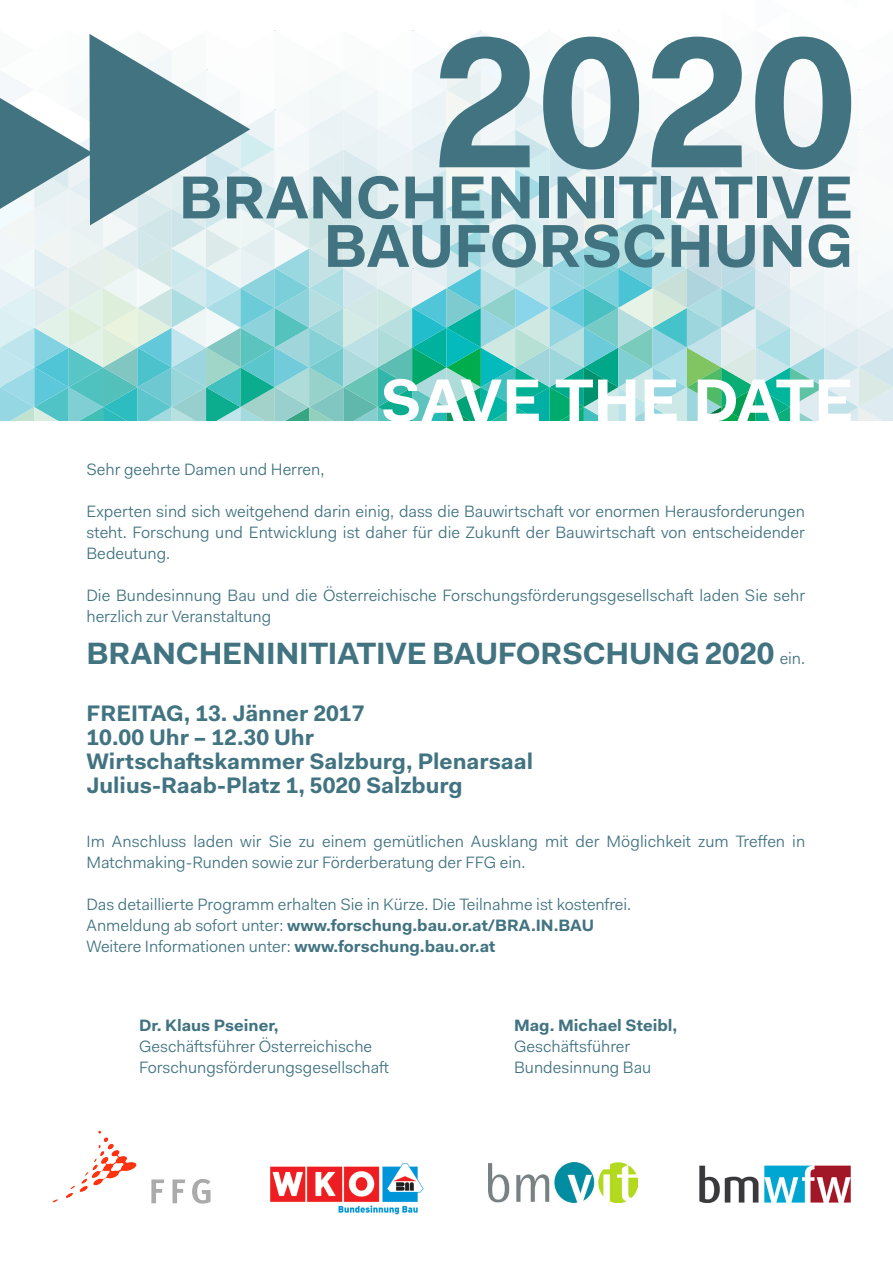
<style>
.page{position:relative;width:893px;height:1263px;background:#fff}
.page>*{position:absolute;margin:0;border:0;box-sizing:border-box;transform-origin:0 0}
.t1{font:700 186.6px "Fakt Pro";color:#417381}
.t2{font:700 60.75px/48.4px "Fakt Pro";color:#417381;text-align:right}
.t3{font:700 60.75px "Fakt Pro";letter-spacing:-.005em;color:#fff}
.t4{font:700 30.9px "Fakt Pro";letter-spacing:-.005em;color:#417381}
.t5{font:700 22.5px/24px "Fakt Pro";color:#417381}
.t6{font:16.5px/21px "Fakt Pro Blond";color:#417381}
.t7{font:700 16.5px "Fakt Pro";color:#417381}
.s1{font-family:"Fakt Pro Blond";font-weight:400;font-size:16.5px}
.s2{font-family:"Fakt Pro Blond";font-weight:400}
.s3{font-family:"Fakt Pro";font-weight:700}
</style>
<div class="page">
<svg style="left:0;top:30px;width:893px;height:391px"></svg>
<img style="left:488px;top:1163px;width:149px;height:39px">
<img style="left:270px;top:1163px;width:154px;height:52px">
<img style="left:52px;top:1130px;width:159px;height:74px">
<img style="left:699px;top:1165px;width:152px;height:39px">
<p class="t1" style="left:432px;top:-22px;width:426px">2020</p>
<p class="t2" style="left:179px;top:173px;width:676px">BRANCHENINITIATIVE<br>BAUFORSCHUNG</p>
<p class="t3" style="left:380px;top:360px;width:475px">SAVE THE DATE</p>
<p class="t6" style="left:86px;top:458px;width:239px">Sehr geehrte Damen und Herren,</p>
<p class="t6" style="left:86px;top:500px;width:720px;text-align:justify">Experten sind sich weitgehend darin einig, dass die Bauwirtschaft vor enormen Herausforderungen steht. Forschung und Entwicklung ist daher für die Zukunft der Bauwirtschaft von entscheidender Bedeutung.</p>
<p class="t6" style="left:86px;top:584px;width:720px">Die Bundesinnung Bau und die Österreichische Forschungsförderungsgesellschaft laden Sie sehr herzlich zur Veranstaltung</p>
<p class="t4" style="left:86px;top:632px;width:720px">BRANCHENINITIATIVE BAUFORSCHUNG 2020 <span class="s1">ein.</span></p>
<p class="t5" style="left:86px;top:701px;width:280px">FREITAG, 13. Jänner 2017</p>
<p class="t5" style="left:86px;top:725px;width:229px">10.00 Uhr – 12.30 Uhr</p>
<p class="t5" style="left:86px;top:749px;width:448px">Wirtschaftskammer Salzburg, Plenarsaal<br>Julius-Raab-Platz 1, 5020 Salzburg</p>
<p class="t6" style="left:86px;top:830px;width:720px">Im Anschluss laden wir Sie zu einem gemütlichen Ausklang mit der Möglichkeit zum Treffen in<br>Matchmaking-Runden sowie zur Förderberatung der FFG ein.</p>
<p class="t6" style="left:86px;top:893px;width:546px">Das detaillierte Programm erhalten Sie in Kürze. Die Teilnahme ist kostenfrei.</p>
<p class="t7" style="left:86px;top:914px;width:509px"><span class="s2">Anmeldung ab sofort unter:</span> www.forschung.bau.or.at/BRA.IN.BAU</p>
<p class="t6" style="left:86px;top:935px;width:410px">Weitere Informationen unter: <span class="s3">www.forschung.bau.or.at</span></p>
<p class="t6" style="left:139px;top:1014px;width:251px"><span class="s3">Dr. Klaus Pseiner,<br></span>Geschäftsführer Österreichische<br>Forschungsförderungsgesellschaft</p>
<p class="t6" style="left:514px;top:1014px;width:165px"><span class="s3">Mag. Michael Steibl,<br></span>Geschäftsführer<br>Bundesinnung Bau</p>
</div>
